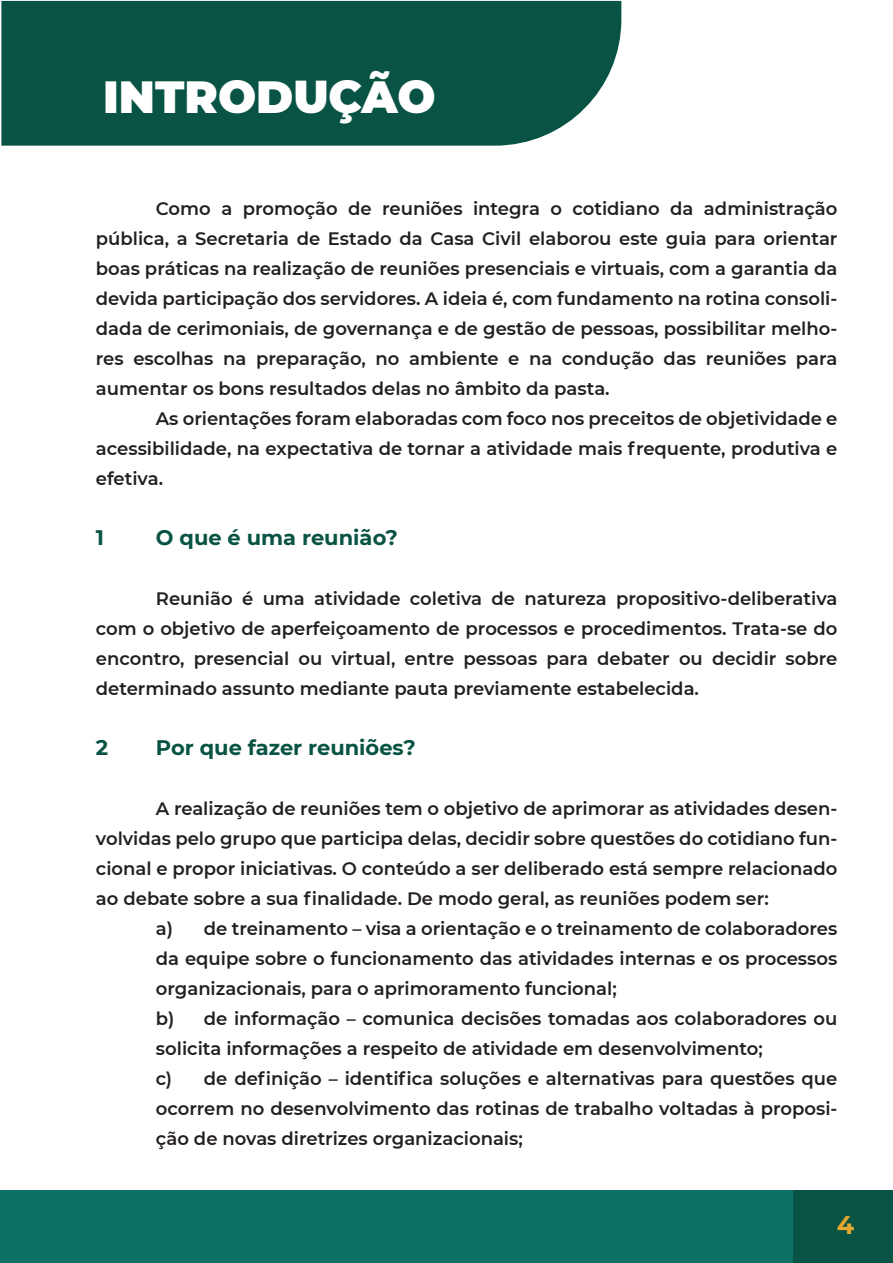
<style>
.page{position:relative;width:893px;height:1263px;background:#fff}
.page>*{position:absolute;margin:0;border:0;box-sizing:border-box;transform-origin:0 0}
.t1{font:900 45px "Montserrat";color:#fff}
.t2{font:700 25.5px "Montserrat";color:#e5a82c}
.t3{font:700 21px "Montserrat";color:#085343}
.t4{font:600 18px/30px "Montserrat";color:#231f20;text-align:justify}
</style>
<div class="page">
<div style="left:1px;top:1px;width:620px;height:145px;background:#085343"></div>
<div style="left:0;top:1190px;width:893px;height:73px;background:#0d7067"></div>
<div style="left:793px;top:1190px;width:100px;height:73px;background:#085343"></div>
<h1 class="t1" style="left:103px;top:63px;width:334px">INTRODUÇÃO</h1>
<p class="t4" style="left:96px;top:193px;width:743px;text-indent:60px">Como a promoção de reuniões integra o cotidiano da administração pública, a Secretaria de Estado da Casa Civil elaborou este guia para orientar boas práticas na realização de reuniões presenciais e virtuais, com a garantia da devida participação dos servidores. A ideia é, com fundamento na rotina consoli&shy;dada de cerimoniais, de governança e de gestão de pessoas, possibilitar melho&shy;res escolhas na preparação, no ambiente e na condução das reuniões para aumentar os bons resultados delas no âmbito da pasta.</p>
<p class="t4" style="left:96px;top:403px;width:743px;text-indent:60px">As orientações foram elaboradas com foco nos preceitos de objetividade e acessibilidade, na expectativa de tornar a atividade mais frequente, produtiva e efetiva.</p>
<p class="t3" style="left:96px;top:523px;width:10px">1</p>
<p class="t3" style="left:156px;top:523px;width:243px">O que é uma reunião?</p>
<p class="t4" style="left:96px;top:583px;width:743px;text-indent:60px">Reunião é uma atividade coletiva de natureza propositivo-deliberativa com o objetivo de aperfeiçoamento de processos e procedimentos. Trata-se do encontro, presencial ou virtual, entre pessoas para debater ou decidir sobre determinado assunto mediante pauta previamente estabelecida.</p>
<p class="t3" style="left:96px;top:733px;width:14px">2</p>
<p class="t3" style="left:156px;top:733px;width:261px">Por que fazer reuniões?</p>
<p class="t4" style="left:96px;top:793px;width:743px;text-indent:60px">A realização de reuniões tem o objetivo de aprimorar as atividades desen&shy;volvidas pelo grupo que participa delas, decidir sobre questões do cotidiano fun&shy;cional e propor iniciativas. O conteúdo a ser deliberado está sempre relacionado ao debate sobre a sua finalidade. De modo geral, as reuniões podem ser:</p>
<p class="t4" style="left:156px;top:913px;width:683px;text-align:left">a) de treinamento – visa a orientação e o treinamento de colaboradores da equipe sobre o funcionamento das atividades internas e os processos organizacionais, para o aprimoramento funcional;<br>b) de informação – comunica decisões tomadas aos colaboradores ou solicita informações a respeito de atividade em desenvolvimento;<br>c) de definição – identifica soluções e alternativas para questões que ocorrem no desenvolvimento das rotinas de trabalho voltadas à proposi&shy;ção de novas diretrizes organizacionais;</p>
<h2 class="t2" style="left:837px;top:1207px;width:19px">4</h2>
</div>
